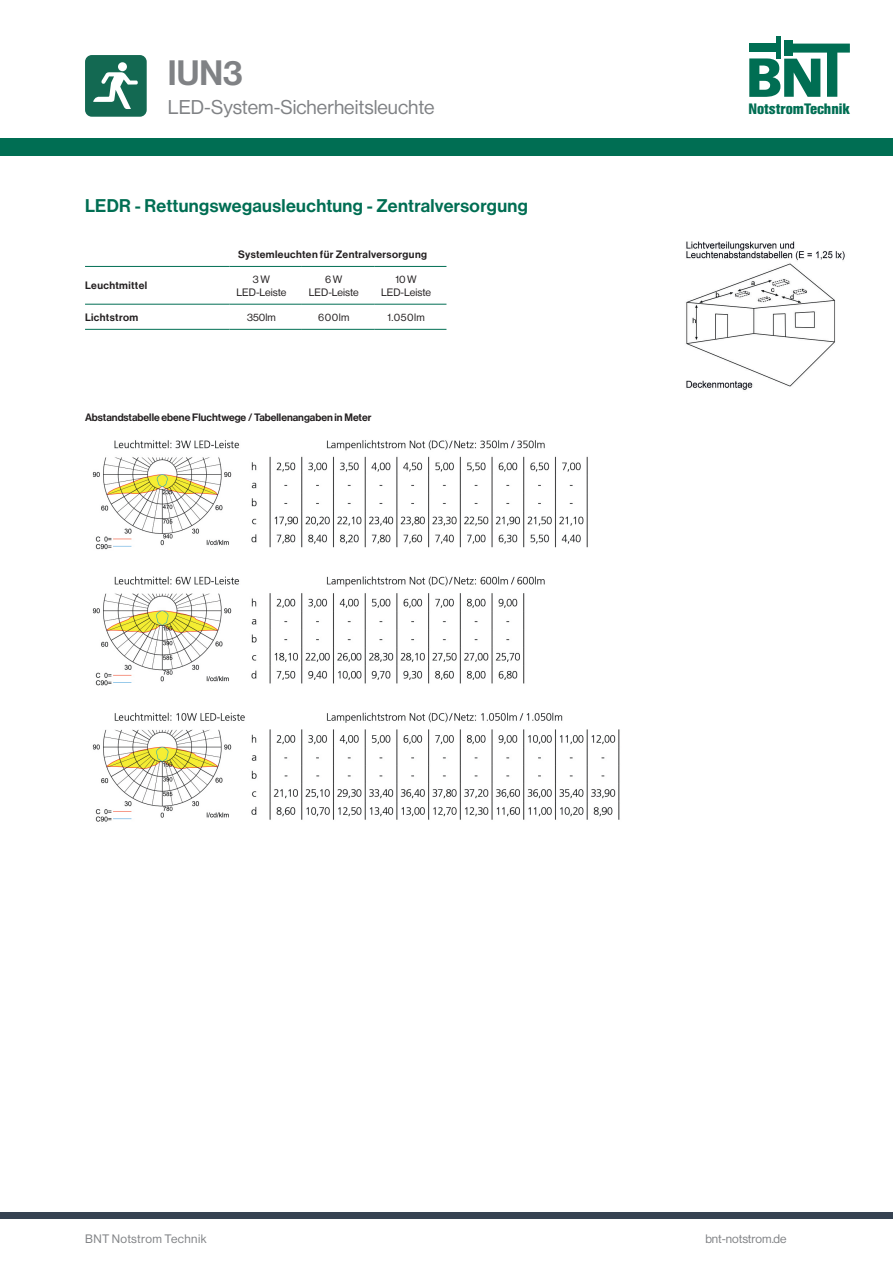
<style>
.page{position:relative;width:893px;height:1263px;background:#fff}
.page>*{position:absolute;margin:0;border:0;box-sizing:border-box;transform-origin:0 0}
.t1{font:34.5px "N Haas Grotesk DS Std 65 Md";color:#808285}
.t2{font:19.5px "N Haas Grotesk DS Std 55 Rg";color:#808285}
.t3{font:18px "N Haas Grotesk DS Std 65 Md";letter-spacing:.02em;color:#006e53}
.t4{font:700 15px "Helvetica Con BQ";color:#006e53}
.t5{font:12px "N Haas Grotesk DS Std 55 Rg";letter-spacing:.015em;color:#808285}
.t6{font:10.5px "N Haas Grotesk DS Std 65 Md";letter-spacing:.02em;color:#231f20}
.t7{font:10.5px/12.6px "N Haas Grotesk DS Std 55 Rg";color:#231f20;text-align:center}
.t8{font:10.5px "N Haas Grotesk DS Std 65 Md";color:#231f20}
</style>
<div class="page">
<svg style="left:749px;top:44px;width:101px;height:53px"></svg>
<div style="left:784px;top:40px;width:9px;height:16px;background:#006e53"></div>
<div style="left:749px;top:43px;width:31px;height:9px;background:#006e53"></div>
<hr style="left:776px;top:36px;width:4px;height:23px;background:#006e53">
<div style="left:0;top:138px;width:893px;height:17px;background:#006e53"></div>
<div style="left:86px;top:56px;width:59px;height:59px;background:#136952;border-radius:5px"></div>
<div style="left:85px;top:55px;width:62px;height:62px;border:3px solid #136952;border-radius:5px"></div>
<div style="left:118px;top:62px;width:9px;height:9px;background:#fff;border-radius:50%"></div>
<svg style="left:93px;top:72px;width:45px;height:37px"></svg>
<div style="left:0;top:1212px;width:893px;height:6px;background:#364352"></div>
<img style="left:686px;top:241px;width:159px;height:149px">
<hr style="left:85px;top:266px;width:145px;height:1px;background:#006e53">
<hr style="left:230px;top:266px;width:72px;height:1px;background:#006e53">
<hr style="left:302px;top:266px;width:72px;height:1px;background:#006e53">
<hr style="left:374px;top:266px;width:72px;height:1px;background:#006e53">
<hr style="left:85px;top:304px;width:145px;height:1px;background:#006e53">
<hr style="left:230px;top:304px;width:72px;height:1px;background:#006e53">
<hr style="left:302px;top:304px;width:72px;height:1px;background:#006e53">
<hr style="left:374px;top:304px;width:72px;height:1px;background:#006e53">
<hr style="left:85px;top:329px;width:145px;height:1px;background:#006e53">
<hr style="left:230px;top:329px;width:72px;height:1px;background:#006e53">
<hr style="left:302px;top:329px;width:72px;height:1px;background:#006e53">
<hr style="left:374px;top:329px;width:72px;height:1px;background:#006e53">
<img style="left:92px;top:440px;width:528px;height:382px">
<h1 class="t1" style="left:168px;top:53px;width:76px">IUN3</h1>
<h2 class="t2" style="left:168px;top:96px;width:268px">LED-System-Sicherheitsleuchte</h2>
<h3 class="t3" style="left:85px;top:195px;width:444px">LEDR - Rettungswegausleuchtung - Zentralversorgung</h3>
<p class="t6" style="left:238px;top:248px;width:190px">Systemleuchten für Zentralversorgung</p>
<p class="t6" style="left:85px;top:280px;width:64px">Leuchtmittel</p>
<p class="t7" style="left:236px;top:273px;width:52px">3 W<br>LED-Leiste</p>
<p class="t7" style="left:309px;top:273px;width:52px">6 W<br>LED-Leiste</p>
<p class="t7" style="left:381px;top:273px;width:52px">10 W<br>LED-Leiste</p>
<p class="t6" style="left:85px;top:311px;width:55px">Lichtstrom</p>
<p class="t7" style="left:247px;top:311px;width:30px">350lm</p>
<p class="t7" style="left:318px;top:311px;width:33px">600lm</p>
<p class="t7" style="left:387px;top:311px;width:39px">1.050lm</p>
<p class="t8" style="left:85px;top:411px;width:288px">Abstandstabelle ebene Fluchtwege / Tabellenangaben in Meter</p>
<h3 class="t4" style="left:748px;top:100px;width:103px">NotstromTechnik</h3>
<p class="t5" style="left:85px;top:1231px;width:123px">BNT Notstrom Technik</p>
<p class="t5" style="left:705px;top:1231px;width:83px">bnt-notstrom.de</p>
</div>
